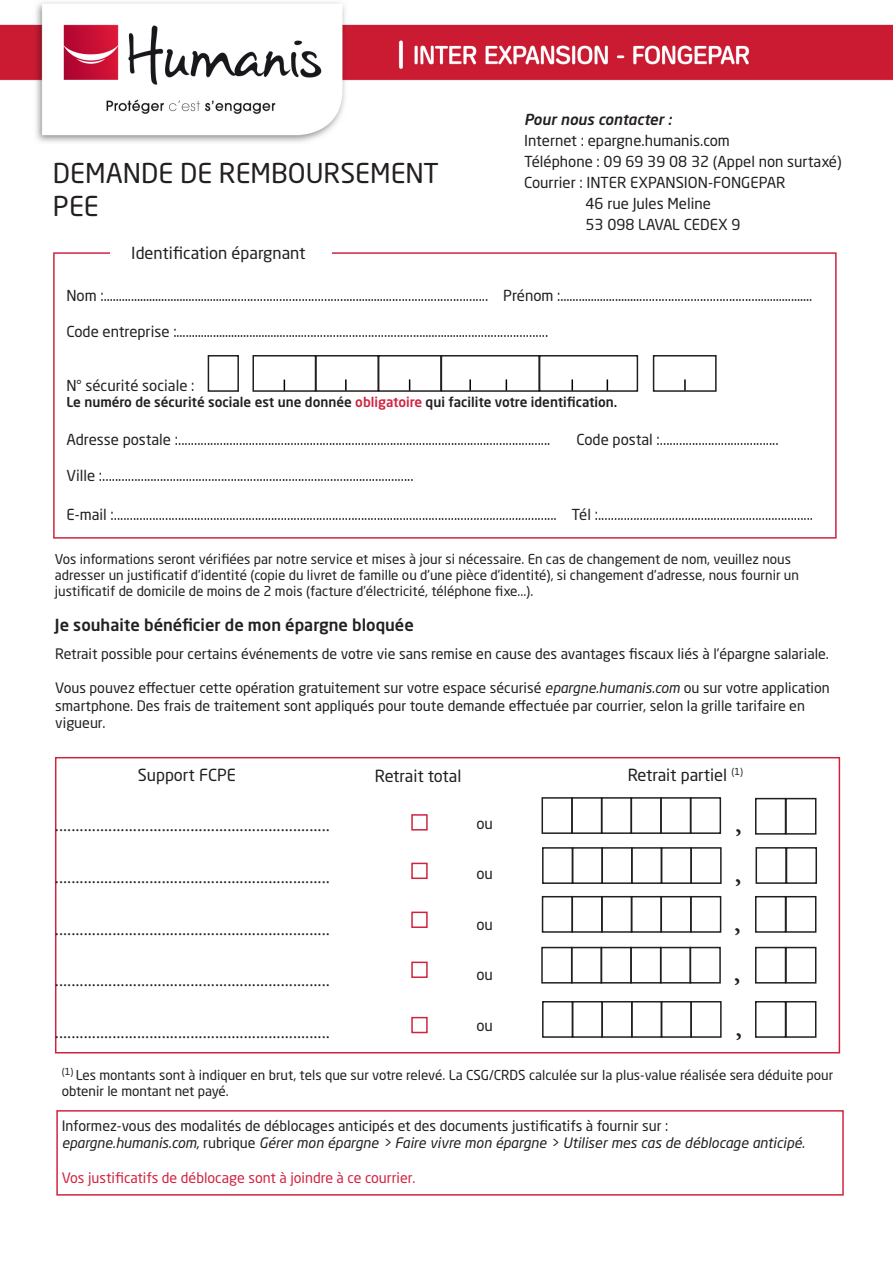
<style>
.page{position:relative;width:893px;height:1263px;background:#fff}
.page>*{position:absolute;margin:0;border:0;box-sizing:border-box;transform-origin:0 0}
.t1{font:27px "Neo Sans Std";color:#231f20}
.t2{font:700 24px "Minion Pro";color:#231f20}
.t3{font:18px "Minion Pro";color:#231f20}
.t4{font:16.5px "Neo Sans Std";color:#231f20}
.t5{font:500 16.5px "Neo Sans Std";color:#231f20}
.t6{font:15px "Neo Sans Std";color:#231f20}
.t7{font:italic 500 15px "Neo Sans Std";color:#231f20}
.t8{font:14.25px/17.1px "Neo Sans Std";color:#231f20}
.t9{font:italic 14.25px "Neo Sans Std";color:#231f20}
.t10{font:14.25px "Neo Sans Std";color:#d02441}
.t11{font:13.5px/16.2px "Neo Sans Std";color:#231f20}
.t12{font:500 13.5px "Neo Sans Std";color:#231f20}
.s1{color:#d02442}
.s2{font-style:italic}
.s3{font-style:normal}
</style>
<div class="page">
<div style="left:55px;top:757px;width:785px;height:296px;border:2px solid #cf2440"></div>
<div style="left:411px;top:814px;width:17px;height:16px;border:2px solid #cf2440"></div>
<div style="left:411px;top:911px;width:17px;height:17px;border:2px solid #cf2440"></div>
<div style="left:411px;top:863px;width:17px;height:16px;border:2px solid #cf2440"></div>
<div style="left:411px;top:961px;width:17px;height:17px;border:2px solid #cf2440"></div>
<div style="left:411px;top:1017px;width:17px;height:16px;border:2px solid #cf2440"></div>
<div style="left:541px;top:797px;width:32px;height:37px;border:2px solid #231f20"></div>
<div style="left:571px;top:797px;width:31px;height:37px;border:2px solid #231f20"></div>
<div style="left:601px;top:797px;width:31px;height:37px;border:2px solid #231f20"></div>
<div style="left:630px;top:797px;width:32px;height:37px;border:2px solid #231f20"></div>
<div style="left:660px;top:797px;width:31px;height:37px;border:2px solid #231f20"></div>
<div style="left:690px;top:797px;width:31px;height:37px;border:2px solid #231f20"></div>
<div style="left:755px;top:798px;width:31px;height:37px;border:2px solid #231f20"></div>
<div style="left:785px;top:798px;width:31px;height:37px;border:2px solid #231f20"></div>
<div style="left:755px;top:847px;width:32px;height:37px;border:2px solid #231f20"></div>
<div style="left:786px;top:847px;width:31px;height:37px;border:2px solid #231f20"></div>
<div style="left:755px;top:896px;width:31px;height:37px;border:2px solid #231f20"></div>
<div style="left:785px;top:896px;width:31px;height:37px;border:2px solid #231f20"></div>
<div style="left:755px;top:947px;width:31px;height:36px;border:2px solid #231f20"></div>
<div style="left:785px;top:947px;width:31px;height:36px;border:2px solid #231f20"></div>
<div style="left:755px;top:1001px;width:31px;height:37px;border:2px solid #231f20"></div>
<div style="left:785px;top:1001px;width:31px;height:37px;border:2px solid #231f20"></div>
<div style="left:542px;top:847px;width:31px;height:37px;border:2px solid #231f20"></div>
<div style="left:572px;top:847px;width:31px;height:37px;border:2px solid #231f20"></div>
<div style="left:601px;top:847px;width:32px;height:37px;border:2px solid #231f20"></div>
<div style="left:631px;top:847px;width:31px;height:37px;border:2px solid #231f20"></div>
<div style="left:661px;top:847px;width:31px;height:37px;border:2px solid #231f20"></div>
<div style="left:690px;top:847px;width:32px;height:37px;border:2px solid #231f20"></div>
<div style="left:542px;top:896px;width:31px;height:37px;border:2px solid #231f20"></div>
<div style="left:571px;top:896px;width:32px;height:37px;border:2px solid #231f20"></div>
<div style="left:601px;top:896px;width:31px;height:37px;border:2px solid #231f20"></div>
<div style="left:631px;top:896px;width:31px;height:37px;border:2px solid #231f20"></div>
<div style="left:660px;top:896px;width:32px;height:37px;border:2px solid #231f20"></div>
<div style="left:690px;top:896px;width:31px;height:37px;border:2px solid #231f20"></div>
<div style="left:541px;top:947px;width:31px;height:36px;border:2px solid #231f20"></div>
<div style="left:571px;top:947px;width:31px;height:36px;border:2px solid #231f20"></div>
<div style="left:601px;top:947px;width:31px;height:36px;border:2px solid #231f20"></div>
<div style="left:630px;top:947px;width:31px;height:36px;border:2px solid #231f20"></div>
<div style="left:660px;top:947px;width:31px;height:36px;border:2px solid #231f20"></div>
<div style="left:690px;top:947px;width:31px;height:36px;border:2px solid #231f20"></div>
<div style="left:542px;top:1001px;width:31px;height:37px;border:2px solid #231f20"></div>
<div style="left:572px;top:1001px;width:31px;height:37px;border:2px solid #231f20"></div>
<div style="left:601px;top:1001px;width:32px;height:37px;border:2px solid #231f20"></div>
<div style="left:631px;top:1001px;width:31px;height:37px;border:2px solid #231f20"></div>
<div style="left:661px;top:1001px;width:31px;height:37px;border:2px solid #231f20"></div>
<div style="left:690px;top:1001px;width:32px;height:37px;border:2px solid #231f20"></div>
<div style="left:56px;top:1110px;width:788px;height:85px;border:2px solid #cf2440"></div>
<div style="left:53px;top:252px;width:784px;height:287px;border:2px solid #cf2440"></div>
<div style="left:111px;top:244px;width:221px;height:45px;background:#fff"></div>
<div style="left:208px;top:355px;width:31px;height:37px;border:2px solid #231f20"></div>
<div style="left:252px;top:355px;width:64px;height:37px;border:2px solid #231f20"></div>
<div style="left:315px;top:355px;width:64px;height:37px;border:2px solid #231f20"></div>
<div style="left:378px;top:355px;width:64px;height:37px;border:2px solid #231f20"></div>
<div style="left:441px;top:355px;width:99px;height:37px;border:2px solid #231f20"></div>
<div style="left:653px;top:355px;width:64px;height:37px;border:2px solid #231f20"></div>
<svg style="left:345px;top:379px;width:2px;height:12px"></svg>
<svg style="left:409px;top:379px;width:1px;height:12px"></svg>
<svg style="left:469px;top:379px;width:2px;height:12px"></svg>
<svg style="left:506px;top:379px;width:1px;height:12px"></svg>
<div style="left:539px;top:355px;width:99px;height:37px;border:2px solid #231f20"></div>
<svg style="left:571px;top:379px;width:2px;height:12px"></svg>
<svg style="left:607px;top:379px;width:1px;height:12px"></svg>
<svg style="left:684px;top:379px;width:2px;height:12px"></svg>
<img style="left:1px;top:2px;width:891px;height:140px">
<p class="t1" style="left:53px;top:157px;width:387px">DEMANDE DE REMBOURSEMENT</p>
<p class="t1" style="left:53px;top:189px;width:47px">PEE</p>
<p class="t7" style="left:524px;top:110px;width:149px">Pour nous contacter :</p>
<p class="t6" style="left:524px;top:132px;width:207px">Internet : epargne.humanis.com</p>
<p class="t6" style="left:524px;top:153px;width:319px">Téléphone : 09 69 39 08 32 (Appel non surtaxé)</p>
<p class="t6" style="left:524px;top:174px;width:263px">Courrier : INTER EXPANSION-FONGEPAR</p>
<p class="t6" style="left:585px;top:195px;width:127px">46 rue Jules Meline</p>
<p class="t6" style="left:585px;top:216px;width:156px">53 098 LAVAL CEDEX 9</p>
<p class="t4" style="left:131px;top:242px;width:176px">Identification épargnant</p>
<p class="t6" style="left:66px;top:286px;width:747px">Nom :……………………………………....................................…………….............................. Prénom :………………………...................................……………….</p>
<p class="t6" style="left:66px;top:322px;width:483px">Code entreprise :……………………………………....................................……………..........................</p>
<p class="t6" style="left:66px;top:376px;width:130px">N° sécurité sociale :</p>
<p class="t12" style="left:66px;top:394px;width:552px">Le numéro de sécurité sociale est une donnée <span class="s1">obligatoire</span> qui facilite votre identification.</p>
<p class="t6" style="left:66px;top:430px;width:486px">Adresse postale :....................................................................................................................</p>
<p class="t6" style="left:576px;top:430px;width:204px">Code postal :.....................................</p>
<p class="t6" style="left:66px;top:466px;width:349px">Ville :.................................................................................................</p>
<p class="t6" style="left:66px;top:505px;width:748px">E-mail :.......................................................................................................................................... Tél :...................................................................</p>
<p class="t11" style="left:55px;top:551px;width:746px">Vos informations seront vérifiées par notre service et mises à jour si nécessaire. En cas de changement de nom, veuillez nous adresser un justificatif d’identité (copie du livret de famille ou d’une pièce d’identité), si changement d’adresse, nous fournir un justificatif de domicile de moins de 2 mois (facture d’électricité, téléphone fixe...).</p>
<p class="t5" style="left:55px;top:615px;width:360px">Je souhaite bénéficier de mon épargne bloquée</p>
<p class="t8" style="left:55px;top:645px;width:775px">Retrait possible pour certains événements de votre vie sans remise en cause des avantages fiscaux liés à l’épargne salariale.</p>
<p class="t8" style="left:55px;top:679px;width:776px">Vous pouvez effectuer cette opération gratuitement sur votre espace sécurisé <span class="s2">epargne.humanis.com</span> ou sur votre application smartphone. Des frais de traitement sont appliqués pour toute demande effectuée par courrier, selon la grille tarifaire en vigueur.</p>
<p class="t4" style="left:138px;top:765px;width:100px">Support FCPE</p>
<p class="t4" style="left:375px;top:766px;width:88px">Retrait total</p>
<p class="t4" style="left:628px;top:764px;width:117px">Retrait partiel <sup>(1)</sup></p>
<p class="t3" style="left:55px;top:813px;width:276px">...................................................................</p>
<p class="t6" style="left:476px;top:814px;width:18px">ou</p>
<p class="t2" style="left:735px;top:808px;width:8px">,</p>
<p class="t3" style="left:55px;top:865px;width:276px">...................................................................</p>
<p class="t6" style="left:476px;top:864px;width:18px">ou</p>
<p class="t2" style="left:735px;top:859px;width:8px">,</p>
<p class="t3" style="left:55px;top:917px;width:276px">...................................................................</p>
<p class="t6" style="left:476px;top:915px;width:18px">ou</p>
<p class="t2" style="left:735px;top:907px;width:8px">,</p>
<p class="t3" style="left:55px;top:968px;width:276px">...................................................................</p>
<p class="t6" style="left:476px;top:965px;width:18px">ou</p>
<p class="t2" style="left:734px;top:958px;width:8px">,</p>
<p class="t6" style="left:476px;top:1016px;width:18px">ou</p>
<p class="t11" style="left:62px;top:1067px;width:773px"><sup>(1)</sup> Les montants sont à indiquer en brut, tels que sur votre relevé. La CSG/CRDS calculée sur la plus-value réalisée sera déduite pour obtenir le montant net payé.</p>
<p class="t8" style="left:62px;top:1117px;width:608px">Informez-vous des modalités de déblocages anticipés et des documents justificatifs à fournir sur :</p>
<p class="t9" style="left:62px;top:1134px;width:745px">epargne.humanis.com<span class="s3">, rubrique</span> Gérer mon épargne &gt; Faire vivre mon épargne &gt; Utiliser mes cas de déblocage anticipé.</p>
<p class="t10" style="left:62px;top:1169px;width:355px">Vos justificatifs de déblocage sont à joindre à ce courrier.</p>
<p class="t2" style="left:736px;top:1012px;width:8px">,</p>
<p class="t3" style="left:55px;top:1020px;width:276px">...................................................................</p>
</div>
